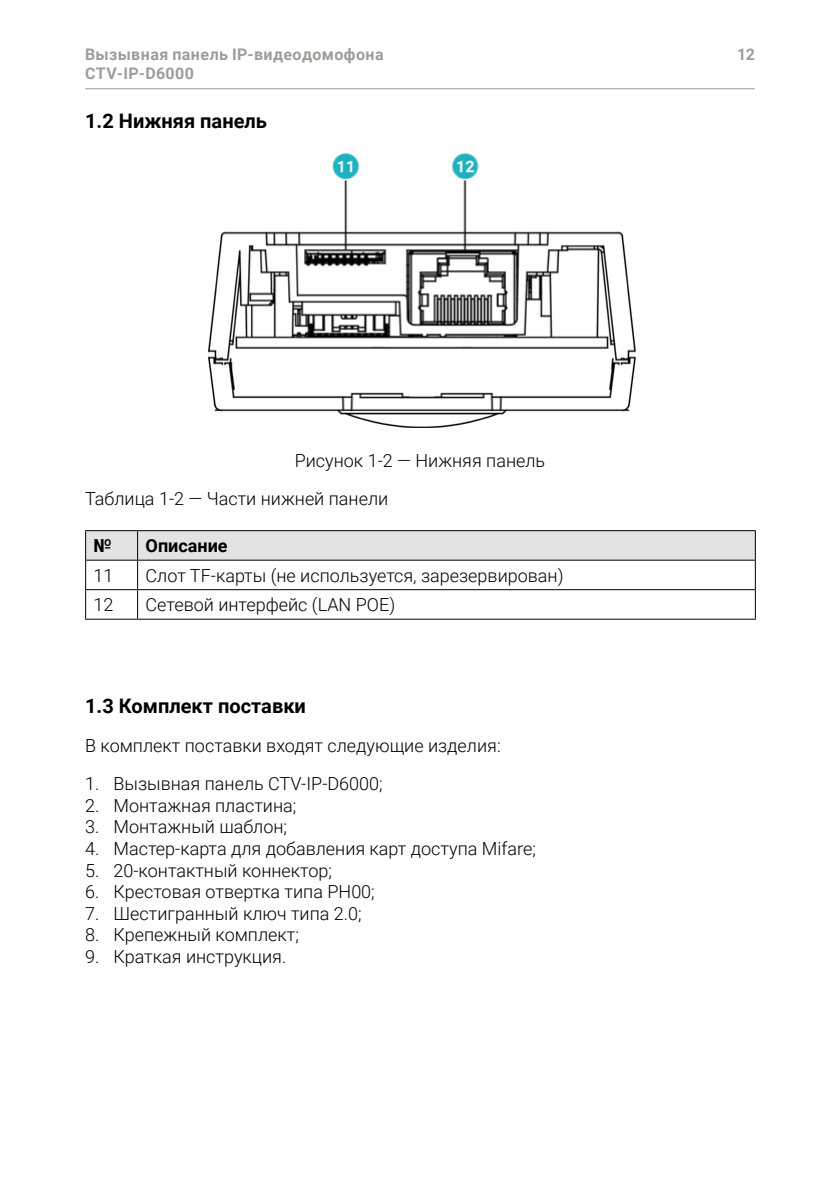
<style>
.page{position:relative;width:840px;height:1191px;background:#fff}
.page>*{position:absolute;margin:0;border:0;box-sizing:border-box;transform-origin:0 0}
.t1{font:700 20px "Roboto";color:#000}
.t2{font:300 18px/38.6px "Roboto";color:#000}
.t3{font:700 18px "Roboto";color:#000}
.t4{font:700 16px/19.2px "Roboto";letter-spacing:.025em;color:#9d9d9c}
</style>
<div class="page">
<hr style="left:85px;top:88px;width:669px;height:1px;background:#9d9d9c">
<img style="left:208px;top:153px;width:427px;height:275px">
<svg style="left:85px;top:530px;width:670px;height:88px"></svg>
<hr style="left:85px;top:618px;width:52px;height:1px;background:#000">
<hr style="left:137px;top:618px;width:618px;height:1px;background:#000">
<p class="t4" style="left:85px;top:44px;width:300px">Вызывная панель IP-видеодомофона<br>CTV-IP-D6000</p>
<p class="t4" style="left:736px;top:44px;width:19px">12</p>
<p class="t1" style="left:85px;top:107px;width:183px">1.2 Нижняя панель</p>
<p class="t2" style="left:85px;top:440px;width:461px;text-indent:209px">Рисунок 1-2 — Нижняя панель<br>Таблица 1-2 — Части нижней панели</p>
<p class="t3" style="left:94px;top:533px;width:20px">№</p>
<p class="t3" style="left:145px;top:533px;width:84px">Описание</p>
<p class="t2" style="left:94px;top:555px;width:21px">11</p>
<p class="t2" style="left:145px;top:555px;width:419px">Слот TF-карты (не используется, зарезервирован)</p>
<p class="t2" style="left:94px;top:585px;width:21px">12</p>
<p class="t2" style="left:145px;top:585px;width:251px">Сетевой интерфейс (LAN POE)</p>
<p class="t1" style="left:85px;top:692px;width:222px">1.3 Комплект поставки</p>
<p class="t2" style="left:85px;top:725px;width:417px">В комплект поставки входят следующие изделия:</p>
<p class="t2" style="left:85px;top:764px;width:299px">1. Вызывная панель CTV-IP-D6000;</p>
<p class="t2" style="left:85px;top:785px;width:212px">2. Монтажная пластина;</p>
<p class="t2" style="left:85px;top:807px;width:203px">3. Монтажный шаблон;</p>
<p class="t2" style="left:85px;top:828px;width:452px">4. Мастер-карта для добавления карт доступа Mifare;</p>
<p class="t2" style="left:85px;top:850px;width:248px">5. 20-контактный коннектор;</p>
<p class="t2" style="left:85px;top:872px;width:291px">6. Крестовая отвертка типа PH00;</p>
<p class="t2" style="left:85px;top:893px;width:278px">7. Шестигранный ключ типа 2.0;</p>
<p class="t2" style="left:85px;top:915px;width:215px">8. Крепежный комплект;</p>
<p class="t2" style="left:85px;top:936px;width:203px">9. Краткая инструкция.</p>
</div>
